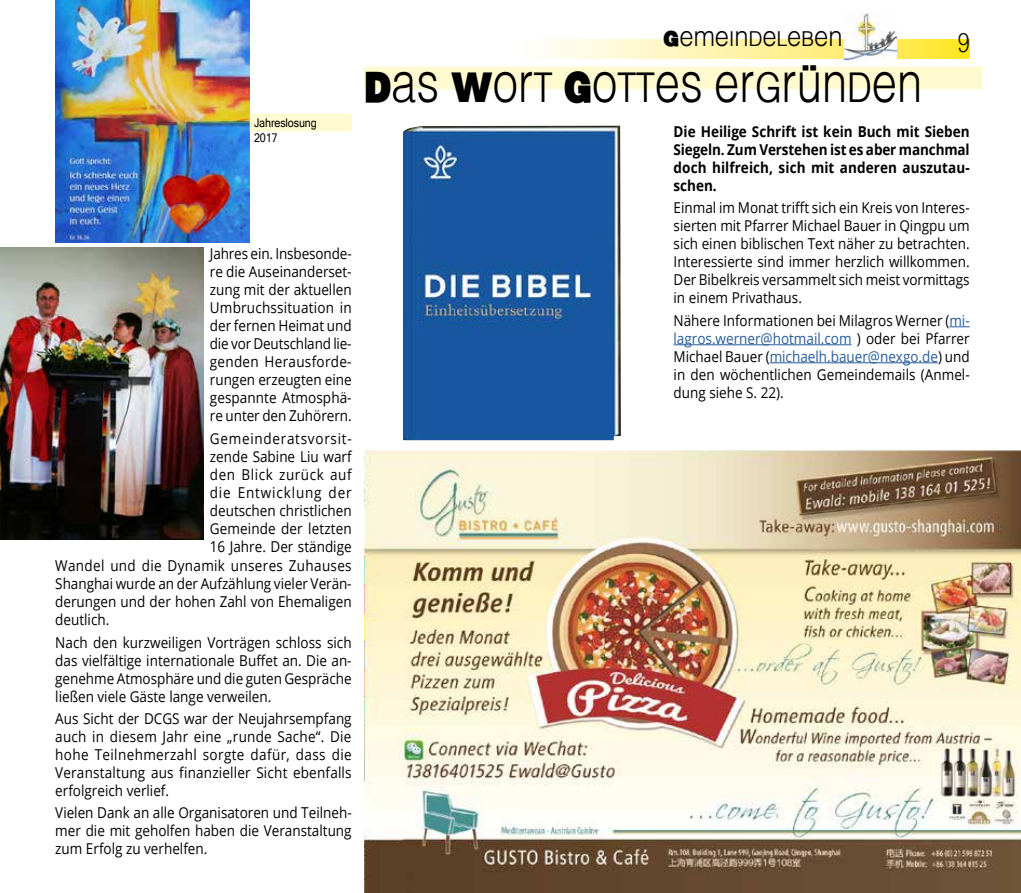
<style>
.page{position:relative;width:1021px;height:893px;background:#fff}
.page>*{position:absolute;margin:0;border:0;box-sizing:border-box;transform-origin:0 0}
.t1{font:42px "Light &Black";color:#000;scale:.8 1}
.t2{font:27px "Light &Black";color:#000;scale:.8 1}
.t3{font:21px "Light &Black";color:#000;scale:.9 1}
.t4{font:15px/18px "Open Sans";color:#000;text-align:justify;scale:.9 1}
.t5{font:700 15px/18px "Open Sans";letter-spacing:.005em;color:#000;text-align:justify;scale:.9 1}
.t6{font:12px/14.4px "Microsoft Sans Serif";letter-spacing:-.015em;color:#000;scale:.9 1}
.s1{color:#275b9b}
</style>
<div class="page">
<svg style="left:542px;top:40px;width:427px;height:19px;background:#fef29f"></svg>
<img style="left:844px;top:13px;width:52px;height:47px">
<img style="left:364px;top:451px;width:656px;height:442px">
<svg style="left:949px;top:326px;width:20px;height:1px"></svg>
<hr style="left:673px;top:344px;width:178px;height:1px;background:#275b9b">
<hr style="left:769px;top:362px;width:169px;height:1px;background:#275b9b">
<img style="left:403px;top:126px;width:218px;height:314px">
<img style="left:0;top:248px;width:203px;height:291px">
<img style="left:56px;top:0;width:194px;height:242px">
<div style="left:250px;top:114px;width:101px;height:18px;background:#fffacf"></div>
<div style="left:364px;top:67px;width:618px;height:22px;background:#fffacf"></div>
<p class="t6" style="left:254px;top:116px;width:71px">Jahreslosung<br>2017</p>
<p class="t4" style="left:210px;top:245px;width:159px">Jahres ein. Insbesonde&shy;re die Auseinanderset&shy;zung mit der aktuellen Umbruchssituation in der fernen Heimat und die vor Deutschland lie&shy;genden Herausforde&shy;rungen erzeugten eine gespannte Atmosphä&shy;re unter den Zuhörern.</p>
<p class="t4" style="left:210px;top:429px;width:159px">Gemeinderatsvorsit&shy;zende Sabine Liu warf den Blick zurück auf die Entwicklung der deutschen christlichen Gemeinde der letzten 16 Jahre. Der ständige</p>
<p class="t4" style="left:55px;top:556px;width:331px">Wandel und die Dynamik unseres Zuhauses Shanghai wurde an der Aufzählung vieler Verän&shy;derungen und der hohen Zahl von Ehemaligen deutlich.</p>
<p class="t4" style="left:55px;top:633px;width:331px">Nach den kurzweiligen Vorträgen schloss sich das vielfältige internationale Buffet an. Die an&shy;genehme Atmosphäre und die guten Gespräche ließen viele Gäste lange verweilen.</p>
<p class="t4" style="left:55px;top:709px;width:331px">Aus Sicht der DCGS war der Neujahrsempfang auch in diesem Jahr eine „runde Sache“. Die hohe Teilnehmerzahl sorgte dafür, dass die Veranstaltung aus finanzieller Sicht ebenfalls erfolgreich verlief.</p>
<p class="t4" style="left:55px;top:803px;width:331px">Vielen Dank an alle Organisatoren und Teilneh&shy;mer die mit geholfen haben die Veranstaltung zum Erfolg zu verhelfen.</p>
<h3 class="t3" style="left:663px;top:24px;width:200px">GEMEINDELEBEN</h3>
<h2 class="t2" style="left:957px;top:24px;width:17px">9</h2>
<h1 class="t1" style="left:364px;top:59px;width:698px">DAS WORT GOTTES ERGRÜNDEN</h1>
<p class="t5" style="left:673px;top:122px;width:330px">Die Heilige Schrift ist kein Buch mit Sieben Siegeln. Zum Verstehen ist es aber manchmal doch hilfreich, sich mit anderen auszutau&shy;schen.</p>
<p class="t4" style="left:673px;top:199px;width:330px">Einmal im Monat trifft sich ein Kreis von Interes&shy;sierten mit Pfarrer Michael Bauer in Qingpu um sich einen biblischen Text näher zu betrachten.<br>Interessierte sind immer herzlich willkommen.<br>Der Bibelkreis versammelt sich meist vormittags in einem Privathaus.</p>
<p class="t4" style="left:673px;top:311px;width:330px">Nähere Informationen bei Milagros Werner (<span class="s1">mi&shy;lagros.werner@hotmail.com</span> ) oder bei Pfarrer Michael Bauer (<span class="s1">michaelh.bauer@nexgo.de</span>) und in den wöchentlichen Gemeindemails (Anmel&shy;dung siehe S. 22).</p>
</div>
